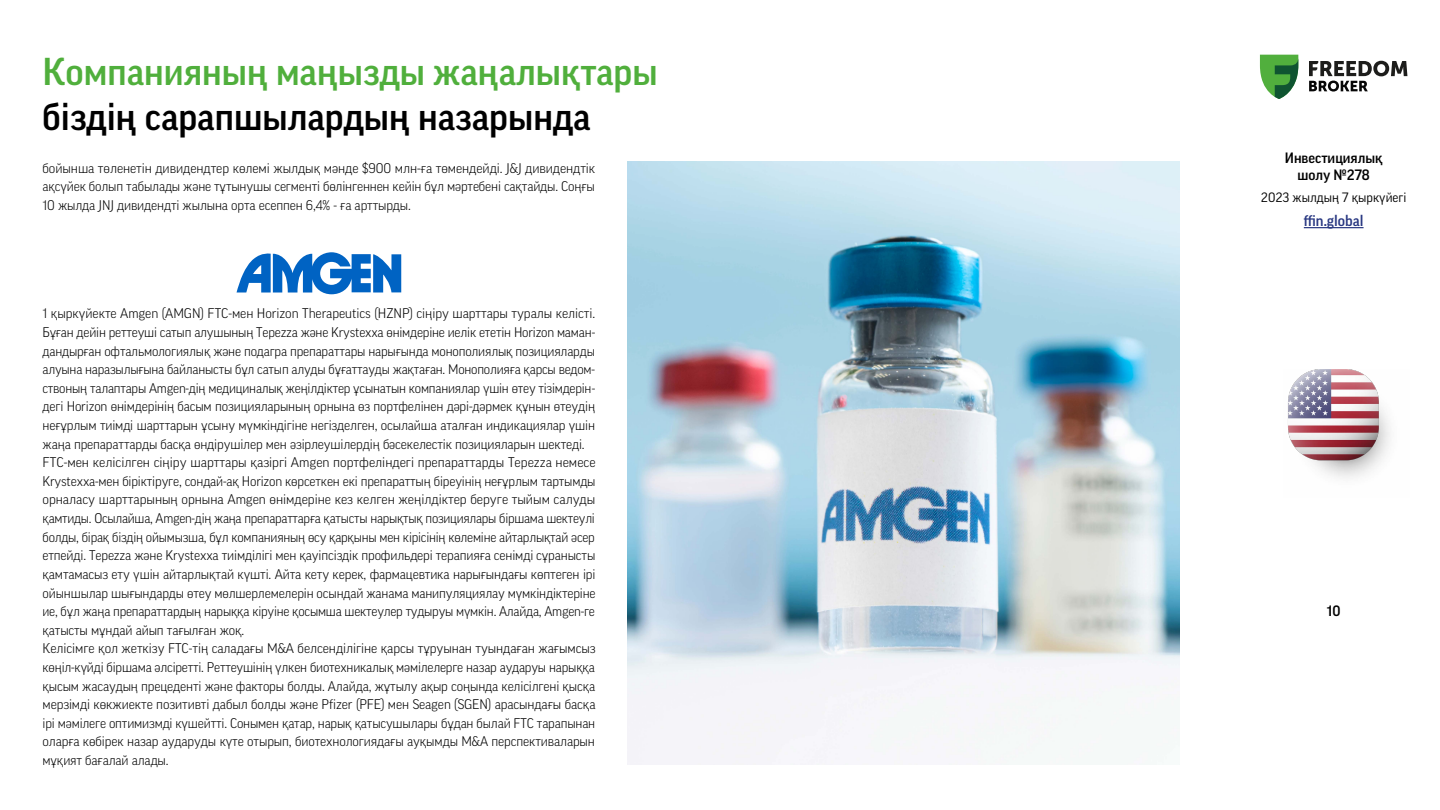
<style>
.page{position:relative;width:1440px;height:810px;background:#fff}
.page>*{position:absolute;margin:0;border:0;box-sizing:border-box;transform-origin:0 0}
.t1{font:500 37.5px "Good Pro";color:#50af3c}
.t2{font:500 37.5px "Good Pro";color:#000}
.t3{font:500 15px "Good Pro";color:#293882}
.t4{font:500 14.48px/17.4px "Good Pro";color:#000;text-align:center}
.t5{font:300 13.5px/18.6px "Good Pro";letter-spacing:-.01em;color:#000;text-align:justify}
.t6{font:13.05px "Good Pro";color:#000}
</style>
<div class="page">
<hr style="left:1304px;top:227px;width:60px;height:1px;background:#293882">
<svg style="left:1260px;top:55px;width:38px;height:44px"></svg>
<svg style="left:1309px;top:61px;width:98px;height:31px"></svg>
<img style="left:1288px;top:370px;width:102px;height:108px">
<svg style="left:237px;top:252px;width:164px;height:42px"></svg>
<img style="left:628px;top:162px;width:552px;height:603px">
<h1 class="t1" style="left:43px;top:50px;width:617px">Компанияның маңызды жаңалықтары</h1>
<h1 class="t2" style="left:43px;top:95px;width:550px">біздің сарапшылардың назарында</h1>
<p class="t5" style="left:43px;top:158px;width:554px">бойынша төленетін дивидендтер көлемі жылдық мәнде $900 млн-ға төмендейді. J&amp;J дивидендтік ақсүйек болып табылады және тұтынушы сегменті бөлінгеннен кейін бұл мәртебені сақтайды. Соңғы 10 жылда JNJ дивидендті жылына орта есеппен 6,4% - ға арттырды.</p>
<p class="t5" style="left:43px;top:304px;width:555px;text-align:left">1 қыркүйекте Amgen (AMGN) FTC-мен Horizon Therapeutics (HZNP) сіңіру шарттары туралы келісті.<br>Бұған дейін реттеуші сатып алушының Tepezza және Krystexxa өнімдеріне иелік ететін Horizon маман&shy;дандырған офтальмологиялық және подагра препараттары нарығында монополиялық позицияларды алуына наразылығына байланысты бұл сатып алуды бұғаттауды жақтаған. Монополияға қарсы ведом&shy;ствоның талаптары Amgen-дің медициналық жеңілдіктер ұсынатын компаниялар үшін өтеу тізімдерін&shy;дегі Horizon өнімдерінің басым позицияларының орнына өз портфелінен дәрі-дәрмек құнын өтеудің неғұрлым тиімді шарттарын ұсыну мүмкіндігіне негізделген, осылайша аталған индикациялар үшін жаңа препараттарды басқа өндірушілер мен әзірлеушілердің бәсекелестік позицияларын шектеді.<br>FTC-мен келісілген сіңіру шарттары қазіргі Amgen портфеліндегі препараттарды Tepezza немесе Krystexxa-мен біріктіруге, сондай-ақ Horizon көрсеткен екі препараттың біреуінің неғұрлым тартымды орналасу шарттарының орнына Amgen өнімдеріне кез келген жеңілдіктер беруге тыйым салуды қамтиды. Осылайша, Amgen-дің жаңа препараттарға қатысты нарықтық позициялары біршама шектеулі болды, бірақ біздің ойымызша, бұл компанияның өсу қарқыны мен кірісінің көлеміне айтарлықтай әсер етпейді. Tepezza және Krystexxa тиімділігі мен қауіпсіздік профильдері терапияға сенімді сұранысты қамтамасыз ету үшін айтарлықтай күшті. Айта кету керек, фармацевтика нарығындағы көптеген ірі ойыншылар шығындарды өтеу мөлшерлемелерін осындай жанама манипуляциялау мүмкіндіктеріне ие, бұл жаңа препараттардың нарыққа кіруіне қосымша шектеулер тудыруы мүмкін. Алайда, Amgen-ге қатысты мұндай айып тағылған жоқ.<br>Келісімге қол жеткізу FTC-тің саладағы M&amp;А белсенділігіне қарсы тұруынан туындаған жағымсыз көңіл-күйді біршама әлсіретті. Реттеушінің үлкен биотехникалық мәмілелерге назар аударуы нарыққа қысым жасаудың прецеденті және факторы болды. Алайда, жұтылу ақыр соңында келісілгені қысқа мерзімді көкжиекте позитивті дабыл болды және Pfizer (PFE) мен Seagen (SGEN) арасындағы басқа ірі мәмілеге оптимизмді күшейтті. Сонымен қатар, нарық қатысушылары бұдан былай FTC тарапынан оларға көбірек назар аударуды күте отырып, биотехнологиядағы ауқымды M&amp;А перспективаларын мұқият бағалай алады.</p>
<p class="t4" style="left:1285px;top:149px;width:99px">Инвестициялық шолу №278</p>
<p class="t6" style="left:1261px;top:190px;width:147px">2023 жылдың 7 қыркүйегі</p>
<p class="t3" style="left:1304px;top:212px;width:61px">ffin.global</p>
<p class="t4" style="left:1327px;top:602px;width:15px">10</p>
</div>
